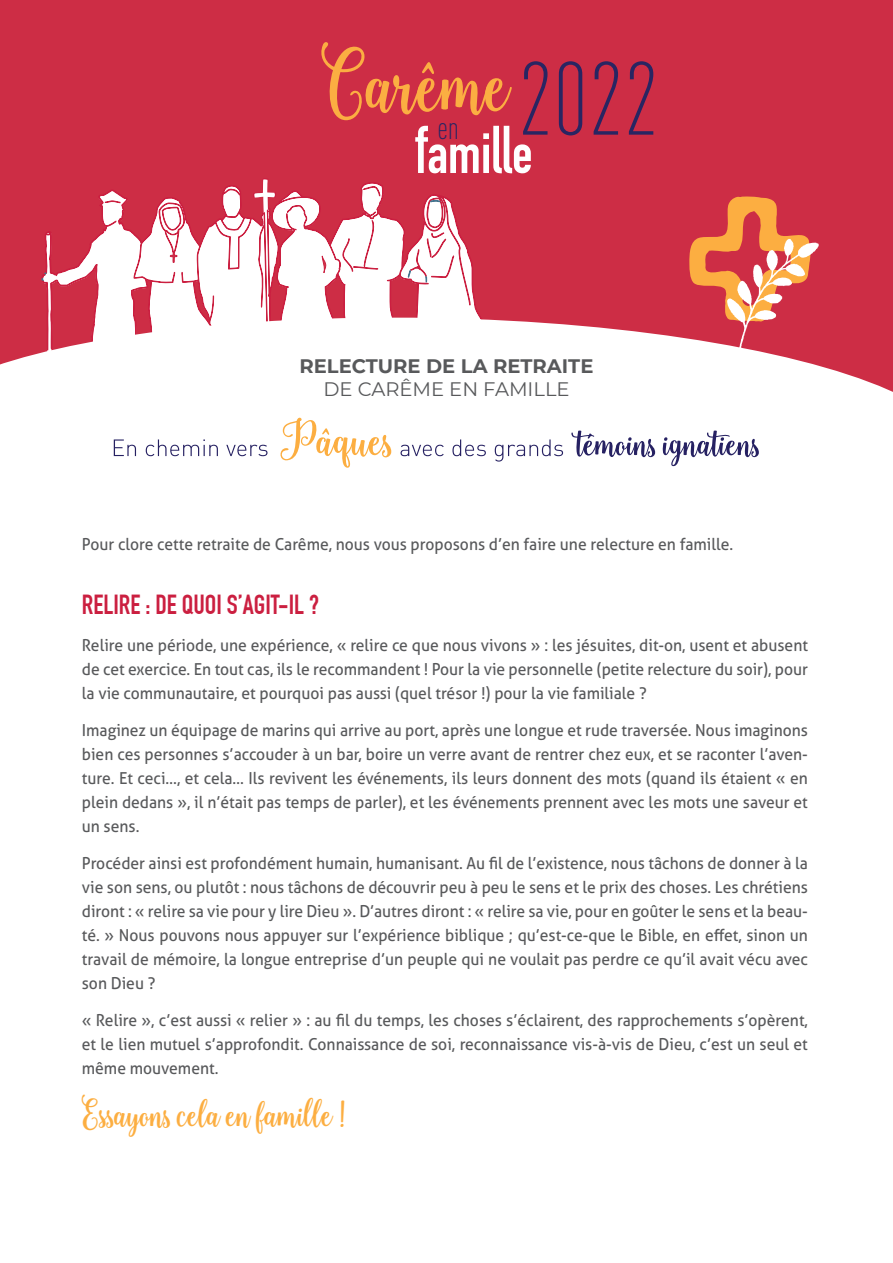
<style>
.page{position:relative;width:893px;height:1263px;background:#fff}
.page>*{position:absolute;margin:0;border:0;box-sizing:border-box;transform-origin:0 0}
.t1{font:300 101.85px "DIN Cond";color:#292562}
.t2{font:86.25px "Sweetness Script";color:#fbae42;scale:.92 1}
.t3{font:37.5px "Sweetness Script";color:#fcae41;scale:.95 1}
.t4{font:300 31.35px "DIN Cond";color:#292562}
.t5{font:700 27px "DIN Condensed";color:#cb1f40}
.t6{font:700 19.5px "Montserrat";color:#58595b}
.t7{font:19.5px "Montserrat";color:#58595b}
.t8{font:16.5px/24px "Aller";color:#58595b;text-align:justify;scale:.95 1}
</style>
<div class="page">
<div style="left:0;top:0;width:893px;height:408px;background:#cd2d45"></div>
<svg style="left:689px;top:197px;width:130px;height:117px"></svg>
<svg style="left:415px;top:126px;width:116px;height:47px"></svg>
<svg style="left:42px;top:179px;width:437px;height:135px"></svg>
<svg style="left:0;top:314px;width:893px;height:153px;fill:#fff"></svg>
<svg style="left:114px;top:439px;width:22px;height:17px"></svg>
<svg style="left:146px;top:439px;width:72px;height:17px"></svg>
<svg style="left:226px;top:445px;width:41px;height:11px"></svg>
<svg style="left:278px;top:414px;width:113px;height:54px"></svg>
<svg style="left:401px;top:445px;width:43px;height:11px"></svg>
<svg style="left:452px;top:439px;width:34px;height:17px"></svg>
<svg style="left:495px;top:439px;width:68px;height:23px"></svg>
<svg style="left:571px;top:430px;width:84px;height:27px"></svg>
<svg style="left:662px;top:430px;width:97px;height:36px"></svg>
<h2 class="t2" style="left:321px;top:33px;width:205px">Carême</h2>
<h3 class="t4" style="left:437px;top:110px;width:23px">en</h3>
<h1 class="t1" style="left:518px;top:41px;width:143px">2022</h1>
<p class="t6" style="left:300px;top:352px;width:208px">RELECTURE DE LA RETR</p>
<p class="t6" style="left:547px;top:352px;width:35px">AITE</p>
<p class="t7" style="left:323px;top:376px;width:244px">de CARêME EN FAMILLE</p>
<p class="t8" style="left:82px;top:532px;width:687px">Pour clore cette retraite de Carême, nous vous proposons d’en faire une relecture en famille.</p>
<h3 class="t5" style="left:82px;top:589px;width:239px">RELIRE : DE QUOI S’AGIT-IL ?</h3>
<p class="t8" style="left:82px;top:633px;width:766px">Relire une période, une expérience, « relire ce que nous vivons » : les jésuites, dit-on, usent et abusent de cet exercice. En tout cas, ils le recommandent ! Pour la vie personnelle (petite relecture du soir), pour la vie communautaire, et pourquoi pas aussi (quel trésor !) pour la vie familiale ?</p>
<p class="t8" style="left:82px;top:718px;width:766px">Imaginez un équipage de marins qui arrive au port, après une longue et rude traversée. Nous imaginons bien ces personnes s’accouder à un bar, boire un verre avant de rentrer chez eux, et se raconter l’aven&shy;ture. Et ceci…, et cela… Ils revivent les événements, ils leurs donnent des mots (quand ils étaient « en plein dedans », il n’était pas temps de parler), et les événements prennent avec les mots une saveur et un sens.</p>
<p class="t8" style="left:82px;top:851px;width:766px">Procéder ainsi est profondément humain, humanisant. Au fil de l’existence, nous tâchons de donner à la vie son sens, ou plutôt : nous tâchons de découvrir peu à peu le sens et le prix des choses. Les chrétiens diront : « relire sa vie pour y lire Dieu ». D’autres diront : « relire sa vie, pour en goûter le sens et la beau&shy;té. » Nous pouvons nous appuyer sur l’expérience biblique ; qu’est-ce-que le Bible, en effet, sinon un travail de mémoire, la longue entreprise d’un peuple qui ne voulait pas perdre ce qu’il avait vécu avec son Dieu ?</p>
<p class="t8" style="left:82px;top:1008px;width:766px">« Relire », c’est aussi « relier » : au fil du temps, les choses s’éclairent, des rapprochements s’opèrent, et le lien mutuel s’approfondit. Connaissance de soi, reconnaissance vis-à-vis de Dieu, c’est un seul et même mouvement.</p>
<h3 class="t3" style="left:82px;top:1092px;width:279px">Essayons cela en famille !</h3>
</div>
